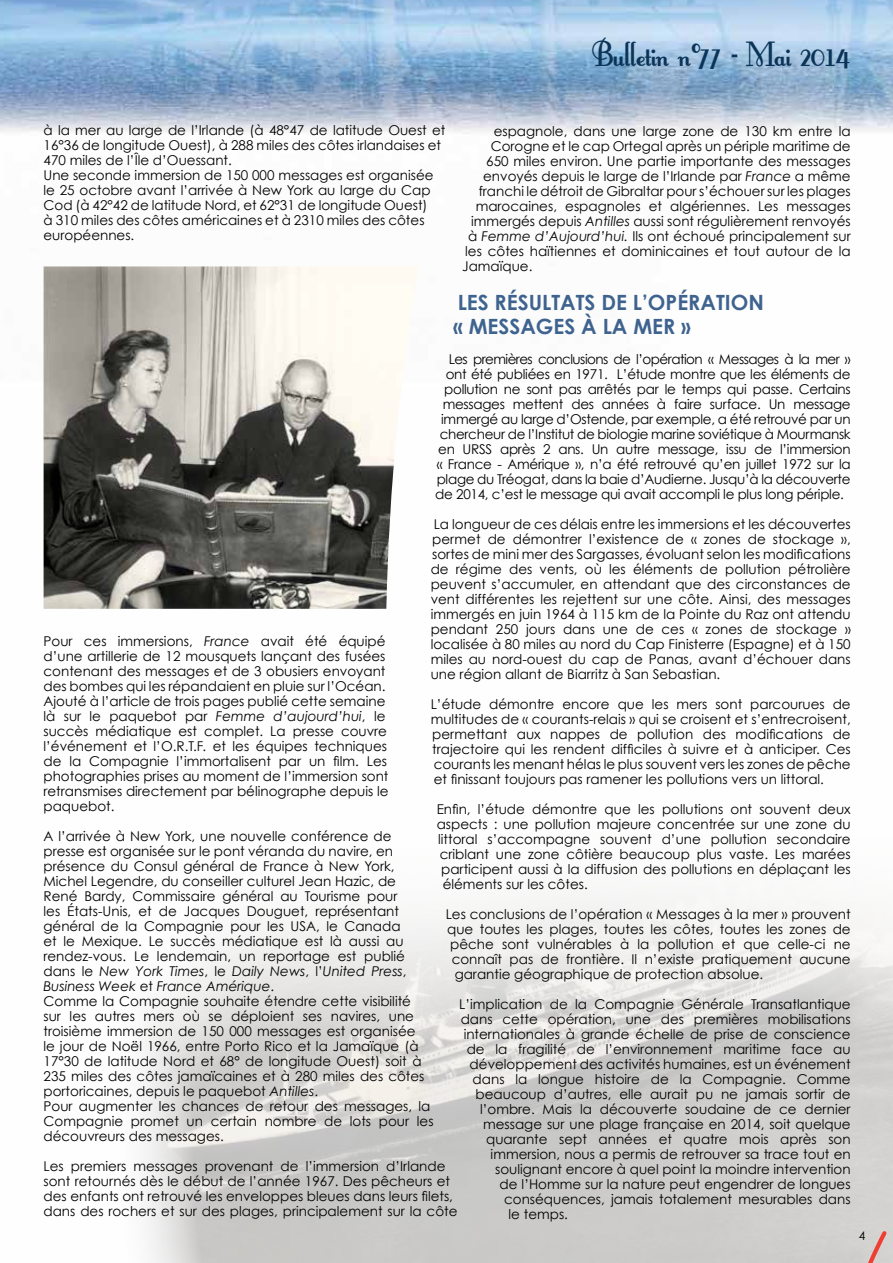
<style>
.page{position:relative;width:893px;height:1263px;background:#fff}
.page>*{position:absolute;margin:0;border:0;box-sizing:border-box;transform-origin:0 0}
.t1{font:42px "Fontleroy Brown";color:#0b3459}
.t2{font:700 21px/24px "Century Gothic";color:#3f638f}
.t3{font:13.5px/15px "Century Gothic";color:#000}
.t4{font:13.5px "Century Gothic";letter-spacing:-.02em;color:#000}
.t5{font:13.5px "Century Gothic";letter-spacing:-.04em;color:#000}
.t6{font:12px "Century Gothic";color:#000}
.s1{font-style:italic}
</style>
<div class="page">
<img style="left:0;top:0;width:893px;height:609px">
<img style="left:145px;top:896px;width:748px;height:367px">
<img style="left:44px;top:266px;width:375px;height:343px">
<svg style="left:851px;top:1227px;width:39px;height:36px"></svg>
<h1 class="t1" style="left:592px;top:35px;width:260px">Bulletin nº77 - Mai 2014</h1>
<p class="t3" style="left:44px;top:123px;width:404px">à la mer au large de l’Irlande (à 48°47 de latitude Ouest et 16°36 de longitude Ouest), à 288 miles des côtes irlandaises et 470 miles de l’Île d’Ouessant.<br>Une seconde immersion de 150 000 messages est organisée le 25 octobre avant l’arrivée à New York au large du Cap Cod (à 42°42 de latitude Nord, et 62°31 de longitude Ouest)<br>à 310 miles des côtes américaines et à 2310 miles des côtes européennes.</p>
<p class="t3" style="left:494px;top:123px;width:359px">espagnole, dans une large zone de 130 km entre la</p>
<p class="t3" style="left:491px;top:138px;width:362px">Corogne et le cap Ortegal après un périple maritime de</p>
<p class="t3" style="left:486px;top:153px;width:366px">650 miles environ. Une partie importante des messages</p>
<p class="t3" style="left:483px;top:168px;width:369px">envoyés depuis le large de l’Irlande par <span class="s1">France</span> a même</p>
<p class="t3" style="left:479px;top:183px;width:374px">franchi le détroit de Gibraltar pour s’échouer sur les plages</p>
<p class="t3" style="left:476px;top:198px;width:376px">marocaines, espagnoles et algériennes. Les messages</p>
<p class="t3" style="left:471px;top:213px;width:381px">immergés depuis <span class="s1">Antilles</span> aussi sont régulièrement renvoyés</p>
<p class="t3" style="left:468px;top:228px;width:384px">à <span class="s1">Femme d’Aujourd’hui.</span> Ils ont échoué principalement sur</p>
<p class="t3" style="left:465px;top:243px;width:387px">les côtes haïtiennes et dominicaines et tout autour de la</p>
<p class="t3" style="left:462px;top:258px;width:72px">Jamaïque.</p>
<h2 class="t2" style="left:453px;top:289px;width:312px">LES RÉSULTATS DE L’OPÉRATION « MESSAGES À LA MER »</h2>
<p class="t5" style="left:449px;top:350px;width:403px">Les premières conclusions de l’opération « Messages à la mer »</p>
<p class="t4" style="left:446px;top:365px;width:406px">ont été publiées en 1971. L’étude montre que les éléments de</p>
<p class="t4" style="left:444px;top:380px;width:408px">pollution ne sont pas arrêtés par le temps qui passe. Certains</p>
<p class="t4" style="left:443px;top:395px;width:410px">messages mettent des années à faire surface. Un message</p>
<p class="t4" style="left:441px;top:410px;width:411px">immergé au large d’Ostende, par exemple, a été retrouvé par un</p>
<p class="t4" style="left:440px;top:425px;width:413px">chercheur de l’Institut de biologie marine soviétique à Mourmansk</p>
<p class="t4" style="left:438px;top:440px;width:414px">en URSS après 2 ans. Un autre message, issu de l’immersion</p>
<p class="t4" style="left:437px;top:455px;width:416px">« France - Amérique », n’a été retrouvé qu’en juillet 1972 sur la</p>
<p class="t4" style="left:437px;top:470px;width:416px">plage du Tréogat, dans la baie d’Audierne. Jusqu’à la découverte</p>
<p class="t4" style="left:435px;top:485px;width:410px">de 2014, c’est le message qui avait accompli le plus long périple.</p>
<p class="t3" style="left:431px;top:516px;width:422px;text-align:justify">La longueur de ces délais entre les immersions et les découvertes permet de démontrer l’existence de « zones de stockage », sortes de mini mer des Sargasses, évoluant selon les modifications de régime des vents, où les éléments de pollution pétrolière peuvent s’accumuler, en attendant que des circonstances de vent différentes les rejettent sur une côte. Ainsi, des messages immergés en juin 1964 à 115 km de la Pointe du Raz ont attendu pendant 250 jours dans une de ces « zones de stockage » localisée à 80 miles au nord du Cap Finisterre (Espagne) et à 150 miles au nord-ouest du cap de Panas, avant d’échouer dans une région allant de Biarritz à San Sebastian.</p>
<p class="t3" style="left:431px;top:696px;width:422px;text-align:justify">L’étude démontre encore que les mers sont parcourues de multitudes de « courants-relais » qui se croisent et s’entrecroisent, permettant aux nappes de pollution des modifications de trajectoire qui les rendent difficiles à suivre et à anticiper. Ces courants les menant hélas le plus souvent vers les zones de pêche et finissant toujours pas ramener les pollutions vers un littoral.</p>
<p class="t3" style="left:437px;top:801px;width:416px">Enfin, l’étude démontre que les pollutions ont souvent deux</p>
<p class="t3" style="left:437px;top:816px;width:416px">aspects : une pollution majeure concentrée sur une zone du</p>
<p class="t3" style="left:438px;top:831px;width:414px">littoral s’accompagne souvent d’une pollution secondaire</p>
<p class="t3" style="left:440px;top:846px;width:413px">criblant une zone côtière beaucoup plus vaste. Les marées</p>
<p class="t3" style="left:441px;top:861px;width:411px">participent aussi à la diffusion des pollutions en déplaçant les</p>
<p class="t3" style="left:443px;top:876px;width:147px">éléments sur les côtes.</p>
<p class="t3" style="left:446px;top:906px;width:406px">Les conclusions de l’opération « Messages à la mer » prouvent</p>
<p class="t3" style="left:447px;top:921px;width:405px">que toutes les plages, toutes les côtes, toutes les zones de</p>
<p class="t3" style="left:450px;top:936px;width:402px">pêche sont vulnérables à la pollution et que celle-ci ne</p>
<p class="t3" style="left:452px;top:951px;width:401px">connaît pas de frontière. Il n’existe pratiquement aucune</p>
<p class="t3" style="left:455px;top:966px;width:310px">garantie géographique de protection absolue.</p>
<p class="t3" style="left:459px;top:996px;width:393px">L’implication de la Compagnie Générale Transatlantique</p>
<p class="t3" style="left:461px;top:1011px;width:392px">dans cette opération, une des premières mobilisations</p>
<p class="t3" style="left:464px;top:1026px;width:389px">internationales à grande échelle de prise de conscience</p>
<p class="t3" style="left:467px;top:1041px;width:385px">de la fragilité de l’environnement maritime face au</p>
<p class="t3" style="left:470px;top:1056px;width:383px">développement des activités humaines, est un événement</p>
<p class="t3" style="left:473px;top:1071px;width:380px">dans la longue histoire de la Compagnie. Comme</p>
<p class="t3" style="left:476px;top:1086px;width:377px">beaucoup d’autres, elle aurait pu ne jamais sortir de</p>
<p class="t3" style="left:480px;top:1101px;width:372px">l’ombre. Mais la découverte soudaine de ce dernier</p>
<p class="t3" style="left:483px;top:1116px;width:369px">message sur une plage française en 2014, soit quelque</p>
<p class="t3" style="left:486px;top:1131px;width:366px">quarante sept années et quatre mois après son</p>
<p class="t3" style="left:491px;top:1146px;width:362px">immersion, nous a permis de retrouver sa trace tout en</p>
<p class="t3" style="left:495px;top:1161px;width:357px">soulignant encore à quel point la moindre intervention</p>
<p class="t3" style="left:500px;top:1176px;width:352px">de l’Homme sur la nature peut engendrer de longues</p>
<p class="t3" style="left:504px;top:1191px;width:348px">conséquences, jamais totalement mesurables dans</p>
<p class="t3" style="left:509px;top:1206px;width:61px">le temps.</p>
<p class="t3" style="left:44px;top:633px;width:347px">Pour ces immersions, <span class="s1">France</span> avait été équipé d’une artillerie de 12 mousquets lançant des fusées contenant des messages et de 3 obusiers envoyant des bombes qui les répandaient en pluie sur l’Océan.<br>Ajouté à l’article de trois pages publié cette semaine là sur le paquebot par <span class="s1">Femme d’aujourd’hui</span>, le succès médiatique est complet. La presse couvre l’événement et l’O.R.T.F. et les équipes techniques de la Compagnie l’immortalisent par un film. Les photographies prises au moment de l’immersion sont retransmises directement par bélinographe depuis le paquebot.</p>
<p class="t3" style="left:44px;top:828px;width:392px">A l’arrivée à New York, une nouvelle conférence de presse est organisée sur le pont véranda du navire, en présence du Consul général de France à New York, Michel Legendre, du conseiller culturel Jean Hazic, de<br>René Bardy, Commissaire général au Tourisme pour<br>les États-Unis, et de Jacques Douguet, représentant général de la Compagnie pour les USA, le Canada<br>et le Mexique. Le succès médiatique est là aussi au rendez-vous. Le lendemain, un reportage est publié dans le <span class="s1">New York Times</span>, le <span class="s1">Daily News</span>, l’<span class="s1">United Press</span>, <span class="s1">Business Week</span> et <span class="s1">France Amérique</span>.<br>Comme la Compagnie souhaite étendre cette visibilité<br>sur les autres mers où se déploient ses navires, une troisième immersion de 150 000 messages est organisée<br>le jour de Noël 1966, entre Porto Rico et la Jamaïque (à 17°30 de latitude Nord et 68° de longitude Ouest) soit à 235 miles des côtes jamaïcaines et à 280 miles des côtes portoricaines, depuis le paquebot <span class="s1">Antilles</span>.<br>Pour augmenter les chances de retour des messages, la Compagnie promet un certain nombre de lots pour les découvreurs des messages.</p>
<p class="t3" style="left:44px;top:1158px;width:416px">Les premiers messages provenant de l’immersion d’Irlande sont retournés dès le début de l’année 1967. Des pêcheurs et des enfants ont retrouvé les enveloppes bleues dans leurs filets, dans des rochers et sur des plages, principalement sur la côte</p>
<p class="t6" style="left:859px;top:1228px;width:8px">4</p>
</div>
